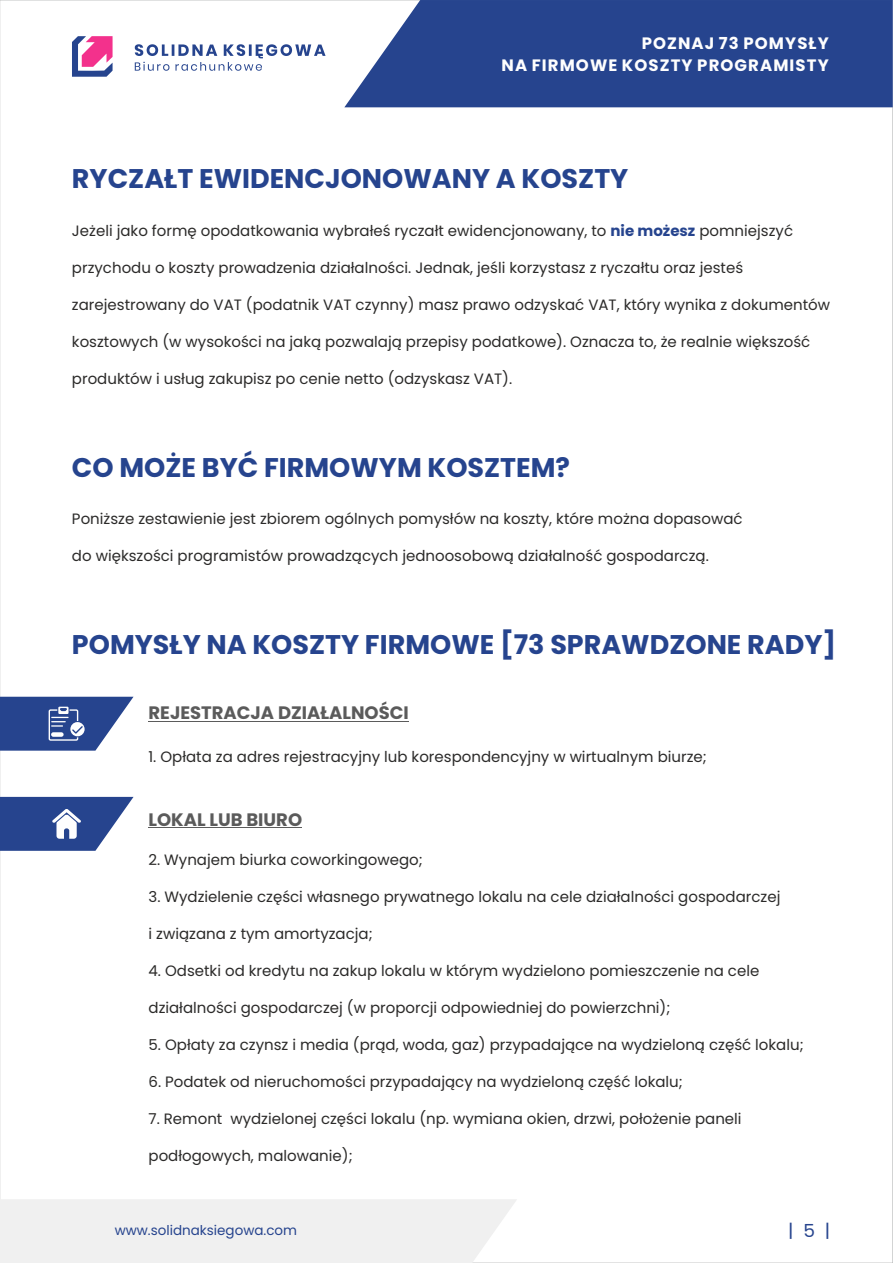
<style>
.page{position:relative;width:893px;height:1263px;background:#fff}
.page>*{position:absolute;margin:0;border:0;box-sizing:border-box;transform-origin:0 0}
.t1{font:700 27px "Poppins";color:#26448e}
.t2{font:700 18px "Poppins";color:#5b5b5b}
.t3{font:18px "Poppins";color:#26448e}
.t4{font:700 16.5px/21.9px "Poppins";letter-spacing:.065em;color:#fefefe;text-align:right}
.t5{font:15px "Poppins";color:#2b2a29}
.t6{font:13.5px "Poppins";color:#26448e}
.s1{font-weight:700;color:#26448e}
</style>
<div class="page">
<svg style="left:344px;top:0;width:549px;height:107px;background:#355195"></svg>
<div style="left:0;top:1199px;width:517px;height:64px;background:#f0f0f0"></div>
<svg style="left:135px;top:44px;width:191px;height:27px"></svg>
<svg style="left:72px;top:36px;width:41px;height:41px"></svg>
<hr style="left:149px;top:721px;width:260px;height:1px;background:#5b5b5b">
<hr style="left:149px;top:827px;width:153px;height:1px;background:#5b5b5b">
<svg style="left:0;top:697px;width:134px;height:54px"></svg>
<svg style="left:0;top:797px;width:134px;height:54px"></svg>
<p class="t4" style="left:501px;top:32px;width:329px">POZNAJ 73 POMYSŁY<br>NA FIRMOWE KOSZTY PROGRAMISTY</p>
<h1 class="t1" style="left:72px;top:160px;width:558px">RYCZAŁT EWIDENCJONOWANY A KOSZTY</h1>
<p class="t5" style="left:72px;top:220px;width:723px">Jeżeli jako formę opodatkowania wybrałeś ryczałt ewidencjonowany, to <span class="s1">nie możesz</span> pomniejszyć</p>
<p class="t5" style="left:72px;top:257px;width:673px">przychodu o koszty prowadzenia działalności. Jednak, jeśli korzystasz z ryczałtu oraz jesteś</p>
<p class="t5" style="left:72px;top:294px;width:760px">zarejestrowany do VAT (podatnik VAT czynny) masz prawo odzyskać VAT, który wynika z dokumentów</p>
<p class="t5" style="left:72px;top:331px;width:740px">kosztowych (w wysokości na jaką pozwalają przepisy podatkowe). Oznacza to, że realnie większość</p>
<p class="t5" style="left:72px;top:368px;width:442px">produktów i usług zakupisz po cenie netto (odzyskasz VAT).</p>
<h1 class="t1" style="left:72px;top:448px;width:500px">CO MOŻE BYĆ FIRMOWYM KOSZTEM?</h1>
<p class="t5" style="left:72px;top:508px;width:672px">Poniższe zestawienie jest zbiorem ogólnych pomysłów na koszty, które można dopasować</p>
<p class="t5" style="left:72px;top:545px;width:638px">do większości programistów prowadzących jednoosobową działalność gospodarczą.</p>
<h1 class="t1" style="left:72px;top:626px;width:766px">POMYSŁY NA KOSZTY FIRMOWE [73 SPRAWDZONE RADY]</h1>
<p class="t2" style="left:149px;top:700px;width:262px">REJESTRACJA DZIAŁALNOŚCI</p>
<p class="t5" style="left:149px;top:746px;width:560px">1. Opłata za adres rejestracyjny lub korespondencyjny w wirtualnym biurze;</p>
<p class="t2" style="left:149px;top:807px;width:155px">LOKAL LUB BIURO</p>
<p class="t5" style="left:149px;top:849px;width:276px">2. Wynajem biurka coworkingowego;</p>
<p class="t5" style="left:149px;top:886px;width:633px">3. Wydzielenie części własnego prywatnego lokalu na cele działalności gospodarczej</p>
<p class="t5" style="left:149px;top:923px;width:226px">i związana z tym amortyzacja;</p>
<p class="t5" style="left:149px;top:960px;width:612px">4. Odsetki od kredytu na zakup lokalu w którym wydzielono pomieszczenie na cele</p>
<p class="t5" style="left:149px;top:997px;width:523px">działalności gospodarczej (w proporcji odpowiedniej do powierzchni);</p>
<p class="t5" style="left:149px;top:1034px;width:657px">5. Opłaty za czynsz i media (prąd, woda, gaz) przypadające na wydzieloną część lokalu;</p>
<p class="t5" style="left:149px;top:1071px;width:536px">6. Podatek od nieruchomości przypadający na wydzieloną część lokalu;</p>
<p class="t5" style="left:149px;top:1108px;width:595px">7. Remont wydzielonej części lokalu (np. wymiana okien, drzwi, położenie paneli</p>
<p class="t5" style="left:149px;top:1145px;width:206px">podłogowych, malowanie);</p>
<p class="t6" style="left:115px;top:1221px;width:184px">www.solidnaksiegowa.com</p>
<p class="t3" style="left:788px;top:1218px;width:44px">| 5 |</p>
</div>
